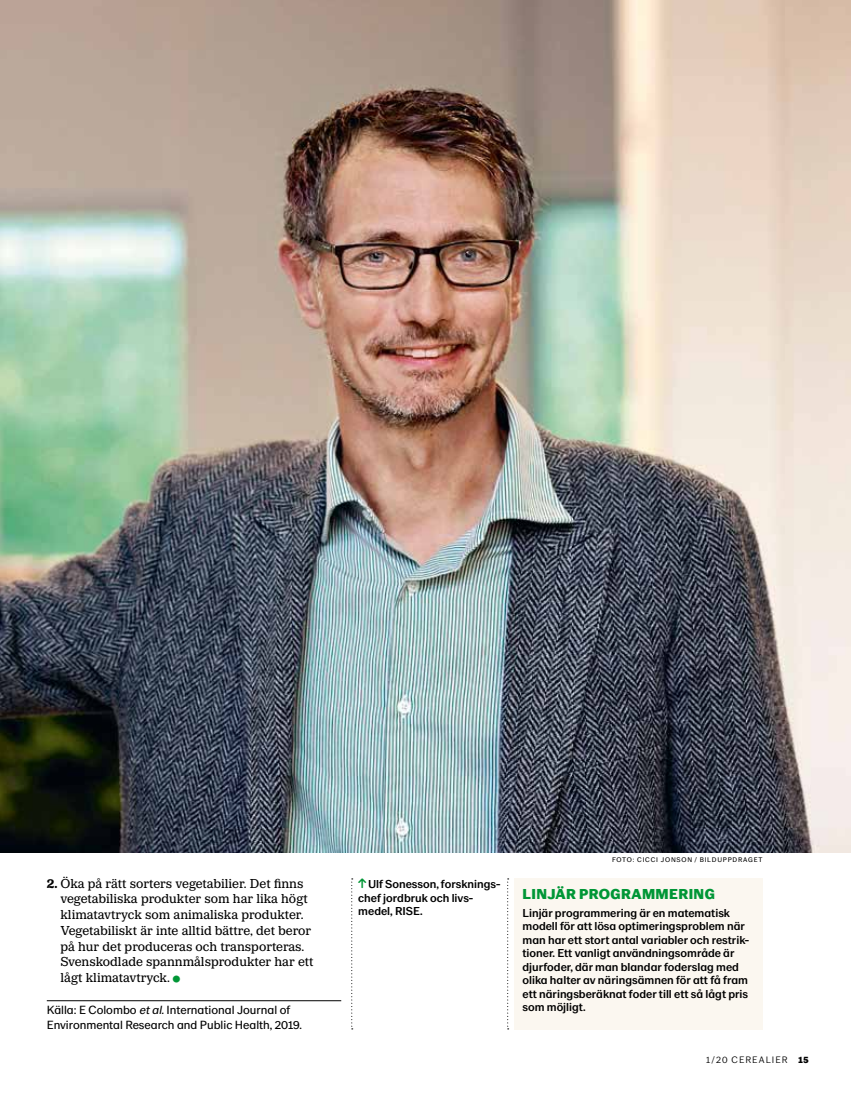
<style>
.page{position:relative;width:851px;height:1106px;background:#fff}
.page>*{position:absolute;margin:0;border:0;box-sizing:border-box;transform-origin:0 0}
.t1{font:900 15px "LM Sans 201902";letter-spacing:.025em;color:#009636}
.t2{font:13.5px/15.8px "LM Serif";color:#000}
.t3{font:12.3px/15.8px "LM Sans 201902";color:#000}
.t4{font:500 12px/13.5px "LM Sans 201902";color:#000}
.t5{font:300 9.75px "LM Sans 201902";letter-spacing:.11em;color:#000}
.t6{font:7.05px "LM Sans 201902";letter-spacing:.11em;color:#000}
.s1{font-weight:700}
.s2{font-style:italic}
.s3{font-weight:700;color:#009636}
.s4{font-weight:900}
</style>
<div class="page">
<img style="left:0;top:0;width:850px;height:853px">
<hr style="left:47px;top:1000px;width:294px;height:1px;background:#000">
<svg style="left:507px;top:878px;width:1px;height:151px"></svg>
<svg style="left:351px;top:878px;width:2px;height:151px"></svg>
<div style="left:514px;top:878px;width:248px;height:151px;background:#fbf7f0"></div>
<p class="t2" style="left:60px;top:875px;width:255px;text-indent:-14px"><span class="s1">2.</span> Öka på rätt sorters vegetabilier. Det finns vegetabiliska produkter som har lika högt klimatavtryck som animaliska produkter.<br>Vegetabiliskt är inte alltid bättre, det beror på hur det produceras och transporteras.<br>Svenskodlade spannmålsprodukter har ett lågt klimatavtryck.</p>
<p class="t3" style="left:47px;top:1001px;width:257px">Källa: E Colombo <span class="s2">etal.</span>International Journal of<br>Environmental Research and Public Health, 2019.</p>
<p class="t6" style="left:612px;top:855px;width:152px">FOTO: CICCI JONSON / BILDUPPDRAGET</p>
<p class="t4" style="left:358px;top:877px;width:143px"><span class="s3">↑</span>Ulf Sonesson, forsknings&shy;chef jordbruk och livs&shy;medel, RISE.</p>
<p class="t1" style="left:522px;top:884px;width:194px">LINJÄR PROGRAMMERING</p>
<p class="t4" style="left:522px;top:906px;width:228px">Linjär programmering är en matematisk modell för att lösa optimeringsproblem när man har ett stort antal variabler och restrik&shy;tioner. Ett vanligt användningsområde är djurfoder, där man blandar foderslag med olika halter av näringsämnen för att få fram ett näringsberäknat foder till ett så lågt pris som möjligt.</p>
<p class="t5" style="left:706px;top:1054px;width:104px">1/20 CEREALIER <span class="s4">15</span></p>
</div>
